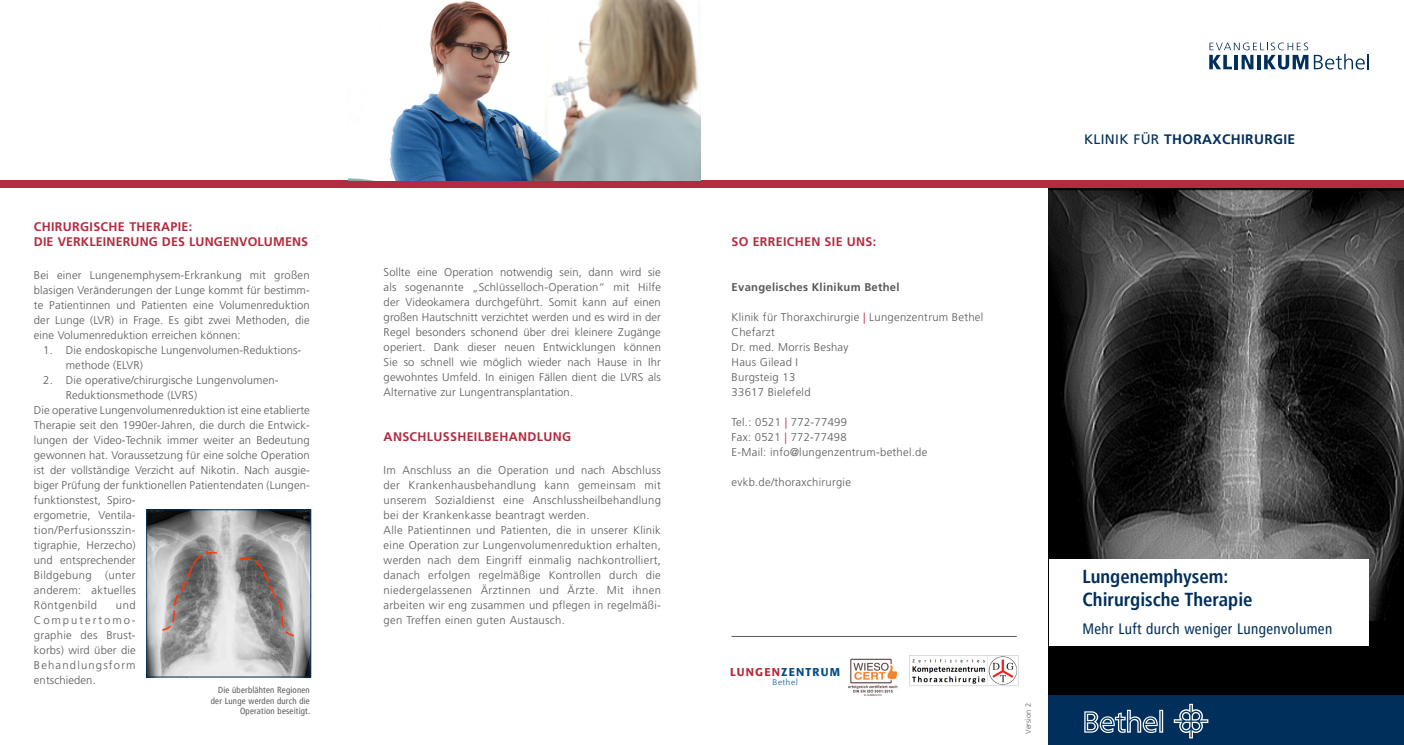
<style>
.page{position:relative;width:1404px;height:745px;background:#fff}
.page>*{position:absolute;margin:0;border:0;box-sizing:border-box;transform-origin:0 0}
.t1{font:700 condensed 18.75px "Frutiger LT Pro";color:#002f5b}
.t2{font:condensed 15px "Frutiger LT Pro";letter-spacing:.025em;color:#002f5b}
.t3{font:700 13.75px "Frutiger LT Std";letter-spacing:.025em;color:#002f5b}
.t4{font:700 12.5px "Frutiger LT Std";letter-spacing:.025em;color:#b52a3e}
.t5{font:300 11.25px/15px "Frutiger LT Std";letter-spacing:.01em;color:#57585a;text-align:justify}
.t6{font:700 11.25px "Frutiger LT Std";letter-spacing:.025em;color:#57585a}
.t7{font:500 11.25px "Formata BQ";letter-spacing:.1em;color:#004b84}
.t8{font:condensed 8.75px/10.5px "Frutiger LT Pro";letter-spacing:.025em;color:#57585a;text-align:right}
.t9{font:300 8.12px "Formata BQ";letter-spacing:.1em;color:#004b84}
.t10{font:300 7.5px "Frutiger LT Std";letter-spacing:.025em;color:#57585a}
.s1{color:#b52a3e}
.s2{color:#b72837}
.s3{font-weight:400}
</style>
<div class="page">
<img style="left:1048px;top:188px;width:355px;height:506px">
<hr style="left:731px;top:635px;width:285px;height:1px;background:#57585a">
<div style="left:1048px;top:558px;width:320px;height:87px;background:#fff"></div>
<div style="left:1048px;top:694px;width:355px;height:50px;background:#002f5b"></div>
<svg style="left:1209px;top:43px;width:159px;height:26px"></svg>
<div style="left:1049px;top:181px;width:354px;height:7px;background:#b52a3e"></div>
<svg style="left:1173px;top:703px;width:35px;height:35px"></svg>
<svg style="left:1084px;top:709px;width:78px;height:23px"></svg>
<div style="left:0;top:181px;width:1049px;height:7px;background:#b52a3e"></div>
<img style="left:848px;top:658px;width:50px;height:38px">
<img style="left:909px;top:655px;width:110px;height:31px">
<img style="left:348px;top:0;width:352px;height:181px">
<img style="left:148px;top:511px;width:161px;height:164px">
<div style="left:146px;top:509px;width:165px;height:168px;border:1px solid #002f5b"></div>
<p class="t4" style="left:34px;top:219px;width:160px">CHIRURGISCHE THERAPIE:</p>
<p class="t4" style="left:34px;top:234px;width:276px">DIE VERKLEINERUNG DES LUNGENVOLUMENS</p>
<p class="t5" style="left:34px;top:267px;width:277px">Bei einer Lungenemphysem-Erkrankung mit großen blasigen Veränderungen der Lunge kommt für bestimm&shy;te Patientinnen und Patienten eine Volumenreduktion der Lunge (LVR) in Frage. Es gibt zwei Methoden, die eine Volumenreduktion erreichen können:</p>
<p class="t5" style="left:66px;top:342px;width:237px;text-indent:-22px">1. Die endoskopische Lungenvolumen-Reduktions&shy;methode (ELVR)</p>
<p class="t5" style="left:66px;top:372px;width:214px;text-indent:-22px">2. Die operative/chirurgische Lungenvolumen-<br>Reduktionsmethode (LVRS)</p>
<p class="t5" style="left:34px;top:402px;width:277px;text-align:left">Die operative Lungenvolumenreduktion ist eine etablierte Therapie seit den 1990er-Jahren, die durch die Entwick&shy;lungen der Video-Technik immer weiter an Bedeutung gewonnen hat. Voraussetzung für eine solche Operation ist der vollständige Verzicht auf Nikotin. Nach ausgie&shy;biger Prüfung der funktionellen Patientendaten (Lungen&shy;funktionstest, Spiro-<br>ergometrie, Ventila-<br>tion/Perfusionsszin-<br>tigraphie, Herzecho)<br>und entsprechender<br>Bildgebung (unter<br>anderem: aktuelles<br>Röntgenbild</p>
<p class="t5" style="left:34px;top:597px;width:103px;text-indent:82px">und Computertomo&shy;graphie des Brust&shy;korbs) wird über die Behandlungsform entschieden.</p>
<p class="t8" style="left:211px;top:684px;width:101px">Die überblähten Regionen der Lunge werden durch die<br>Operation beseitigt.</p>
<p class="t5" style="left:383px;top:265px;width:279px">Sollte eine Operation notwendig sein, dann wird sie als sogenannte „Schlüsselloch-Operation“ mit Hilfe der Videokamera durchgeführt. Somit kann auf einen großen Hautschnitt verzichtet werden und es wird in der Regel besonders schonend über drei kleinere Zugänge operiert. Dank dieser neuen Entwicklungen können Sie so schnell wie möglich wieder nach Hause in Ihr gewohntes Umfeld. In einigen Fällen dient die LVRS als Alternative zur Lungentransplantation.</p>
<p class="t4" style="left:383px;top:429px;width:189px">ANSCHLUSSHEILBEHANDLUNG</p>
<p class="t5" style="left:383px;top:462px;width:279px">Im Anschluss an die Operation und nach Abschluss der Krankenhausbehandlung kann gemeinsam mit unserem Sozialdienst eine Anschlussheilbehandlung bei der Krankenkasse beantragt werden.</p>
<p class="t5" style="left:383px;top:522px;width:279px">Alle Patientinnen und Patienten, die in unserer Klinik eine Operation zur Lungenvolumenreduktion erhalten, werden nach dem Eingriff einmalig nachkontrolliert, danach erfolgen regelmäßige Kontrollen durch die niedergelassenen Ärztinnen und Ärzte. Mit ihnen arbeiten wir eng zusammen und pflegen in regelmäßi&shy;gen Treffen einen guten Austausch.</p>
<p class="t4" style="left:731px;top:234px;width:146px">SO ERREICHEN SIE UNS:</p>
<p class="t6" style="left:731px;top:280px;width:169px">Evangelisches Klinikum Bethel</p>
<p class="t5" style="left:731px;top:309px;width:253px">Klinik für Thoraxchirurgie <span class="s1">|</span> Lungenzentrum Bethel</p>
<p class="t5" style="left:731px;top:324px;width:45px">Chefarzt</p>
<p class="t5" style="left:731px;top:339px;width:118px">Dr. med. Morris Beshay</p>
<p class="t5" style="left:731px;top:354px;width:68px">Haus Gilead I</p>
<p class="t5" style="left:731px;top:369px;width:65px">Burgsteig 13</p>
<p class="t5" style="left:731px;top:384px;width:80px">33617 Bielefeld</p>
<p class="t5" style="left:731px;top:414px;width:117px">Tel.: 0521 <span class="s1">|</span> 772-77499</p>
<p class="t5" style="left:731px;top:429px;width:117px">Fax: 0521 <span class="s1">|</span> 772-77498</p>
<p class="t5" style="left:731px;top:444px;width:197px">E-Mail: info@lungenzentrum-bethel.de</p>
<p class="t5" style="left:731px;top:474px;width:121px">evkb.de/thoraxchirurgie</p>
<p class="t7" style="left:730px;top:664px;width:112px"><span class="s2">LUNGEN</span>ZENTRUM</p>
<p class="t9" style="left:772px;top:677px;width:27px">Bethel</p>
<p class="t10" style="left:1023px;top:733px;width:33px;rotate:-90deg">Version 2</p>
<p class="t3" style="left:1083px;top:131px;width:213px"><span class="s3">KLINIK FÜR</span> THORAXCHIRURGIE</p>
<p class="t1" style="left:1082px;top:565px;width:147px">Lungenemphysem:</p>
<p class="t1" style="left:1082px;top:588px;width:172px">Chirurgische Therapie</p>
<p class="t2" style="left:1082px;top:619px;width:251px">Mehr Luft durch weniger Lungenvolumen</p>
</div>
